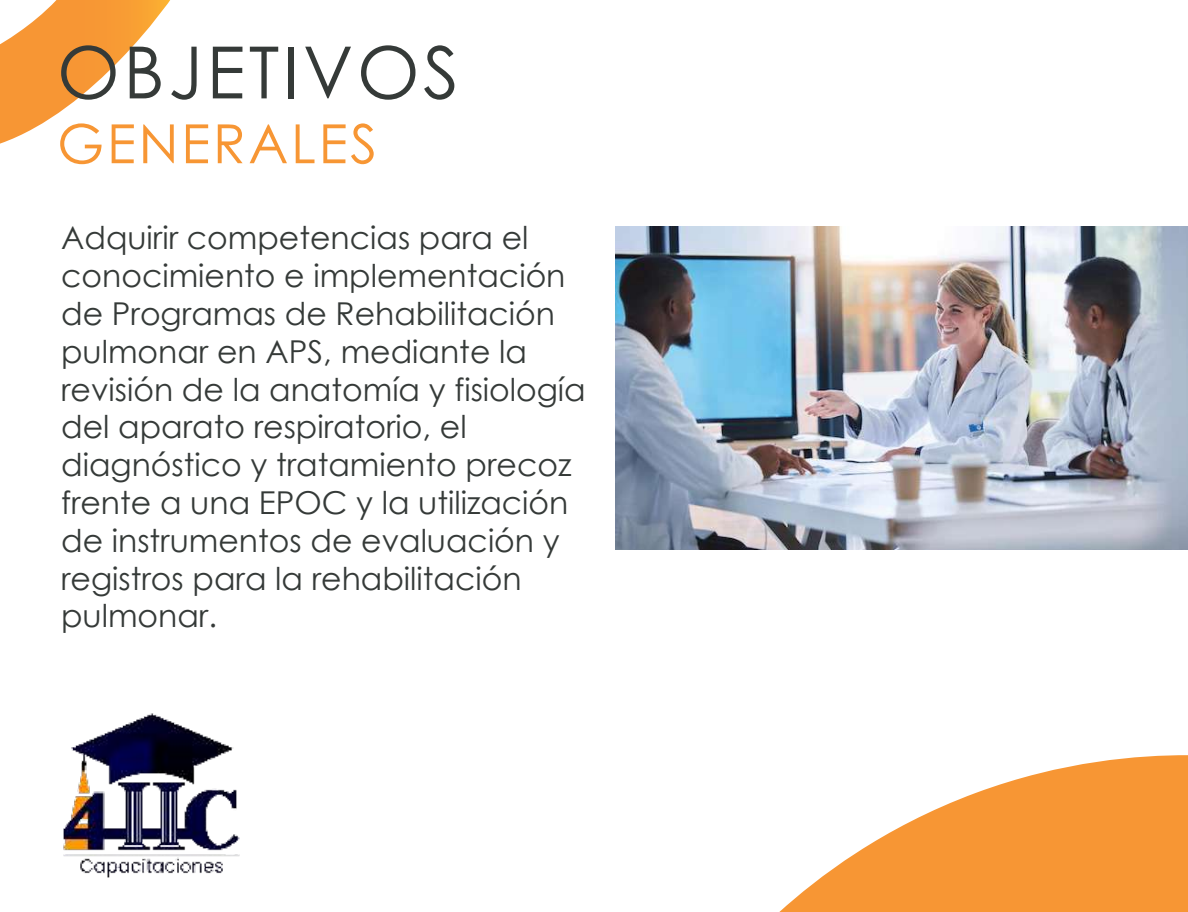
<style>
.page{position:relative;width:1188px;height:912px;background:#fff}
.page>*{position:absolute;margin:0;border:0;box-sizing:border-box;transform-origin:0 0}
.t1{font:72px "Century Gothic";letter-spacing:.05em;color:#353a38}
.t2{font:54px "Century Gothic";letter-spacing:.05em;color:#f79634}
.t3{font:31.5px/37.8px "Century Gothic";color:#353a38}
</style>
<div class="page">
<svg style="left:0;top:0;width:170px;height:144px"></svg>
<img style="left:63px;top:713px;width:177px;height:165px">
<svg style="left:779px;top:755px;width:409px;height:157px;fill:#f79634"></svg>
<img style="left:615px;top:226px;width:573px;height:323px">
<h1 class="t1" style="left:57px;top:22px;width:403px">OBJETIVOS</h1>
<h2 class="t2" style="left:57px;top:106px;width:322px">GENERALES</h2>
<p class="t3" style="left:61px;top:219px;width:526px">Adquirir competencias para el conocimiento e implementación de Programas de Rehabilitación pulmonar en APS, mediante la revisión de la anatomía y fisiología del aparato respiratorio, el diagnóstico y tratamiento precoz frente a una EPOC y la utilización de instrumentos de evaluación y registros para la rehabilitación pulmonar.</p>
</div>
